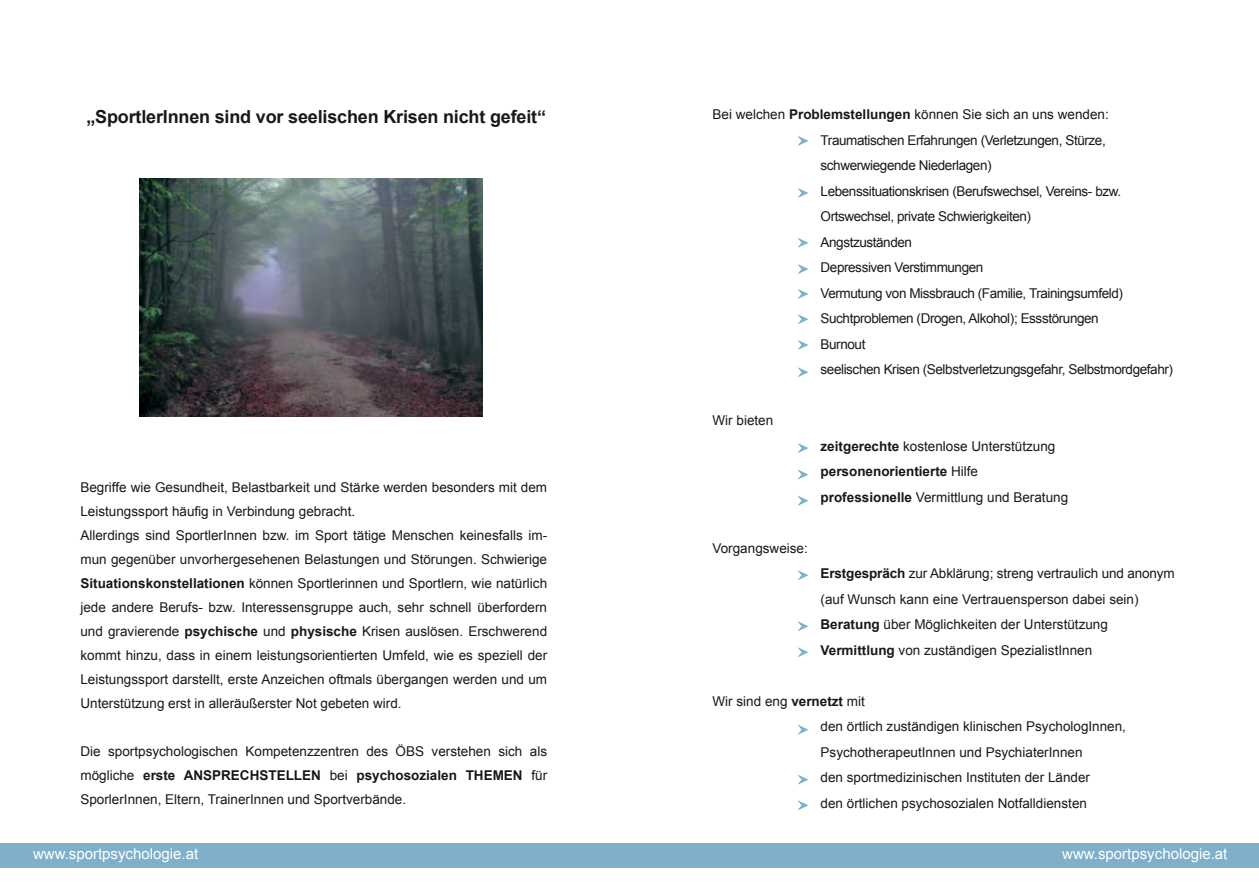
<style>
.page{position:relative;width:1259px;height:893px;background:#fff}
.page>*{position:absolute;margin:0;border:0;box-sizing:border-box;transform-origin:0 0}
.t1{font:700 18px "Arial";letter-spacing:-.01em;color:#1a171c}
.t2{font:16.5px "Arial";color:#fff}
.t3{font:15px "Arial";color:#fff}
.t4{font:13.5px/24px "Arial";color:#1a171c}
.t5{font:13.5px/25.5px "Arial";letter-spacing:-.03em;color:#1a171c}
.s1{font-weight:700}
</style>
<div class="page">
<img style="left:140px;top:178px;width:343px;height:238px">
<svg style="left:798px;top:136px;width:10px;height:10px"></svg>
<svg style="left:798px;top:314px;width:10px;height:10px"></svg>
<svg style="left:798px;top:289px;width:10px;height:10px"></svg>
<svg style="left:798px;top:264px;width:10px;height:10px"></svg>
<svg style="left:798px;top:238px;width:10px;height:10px"></svg>
<svg style="left:798px;top:443px;width:10px;height:10px"></svg>
<svg style="left:798px;top:188px;width:10px;height:10px"></svg>
<svg style="left:798px;top:367px;width:10px;height:10px"></svg>
<svg style="left:798px;top:470px;width:10px;height:9px"></svg>
<svg style="left:798px;top:340px;width:10px;height:10px"></svg>
<svg style="left:798px;top:496px;width:10px;height:10px"></svg>
<svg style="left:798px;top:647px;width:10px;height:10px"></svg>
<svg style="left:798px;top:621px;width:10px;height:10px"></svg>
<svg style="left:798px;top:570px;width:10px;height:10px"></svg>
<svg style="left:798px;top:725px;width:10px;height:9px"></svg>
<svg style="left:798px;top:775px;width:10px;height:9px"></svg>
<svg style="left:798px;top:800px;width:10px;height:10px"></svg>
<div style="left:0;top:843px;width:1259px;height:24px;background:#80b0c9"></div>
<h1 class="t1" style="left:86px;top:104px;width:461px">„SportlerInnen sind vor seelischen Krisen nicht gefeit“</h1>
<p class="t4" style="left:80px;top:476px;width:468px">Begriffe wie Gesundheit, Belastbarkeit und Stärke werden besonders mit dem Leistungssport häufig in Verbindung gebracht.<br>Allerdings sind SportlerInnen bzw. im Sport tätige Menschen keinesfalls im&shy;mun gegenüber unvorhergesehenen Belastungen und Störungen. Schwierige <span class="s1">Situationskonstellationen</span> können Sportlerinnen und Sportlern, wie natürlich jede andere Berufs- bzw. Interessensgruppe auch, sehr schnell überfordern und gravierende <span class="s1">psychische</span> und <span class="s1">physische</span> Krisen auslösen. Erschwerend kommt hinzu, dass in einem leistungsorientierten Umfeld, wie es speziell der Leistungssport darstellt, erste Anzeichen oftmals übergangen werden und um Unterstützung erst in alleräußerster Not gebeten wird.</p>
<p class="t4" style="left:80px;top:740px;width:468px;text-align:justify">Die sportpsychologischen Kompetenzzentren des ÖBS verstehen sich als mögliche <span class="s1">erste ANSPRECHSTELLEN</span> bei <span class="s1">psychosozialen THEMEN</span> für SporlerInnen, Eltern, TrainerInnen und Sportverbände.</p>
<p class="t5" style="left:820px;top:102px;width:354px;text-indent:-108px">Bei welchen <span class="s1">Problemstellungen</span> können Sie sich an uns wenden:<br>Traumatischen Erfahrungen (Verletzungen, Stürze, schwerwiegende Niederlagen)<br>Lebenssituationskrisen (Berufswechsel, Vereins- bzw.<br>Ortswechsel, private Schwierigkeiten)<br>Angstzuständen<br>Depressiven Verstimmungen<br>Vermutung von Missbrauch (Familie, Trainingsumfeld)<br>Suchtproblemen (Drogen, Alkohol); Essstörungen<br>Burnout<br>seelischen Krisen (Selbstverletzungsgefahr, Selbstmordgefahr)</p>
<p class="t4" style="left:712px;top:409px;width:62px">Wir bieten</p>
<p class="t4" style="left:820px;top:433px;width:249px;line-height:25.5px"><span class="s1">zeitgerechte</span> kostenlose Unterstützung <span class="s1">personenorientierte</span> Hilfe <span class="s1">professionelle</span> Vermittlung und Beratung</p>
<p class="t4" style="left:712px;top:536px;width:97px">Vorgangsweise:</p>
<p class="t4" style="left:820px;top:561px;width:356px;line-height:25.5px"><span class="s1">Erstgespräch</span> zur Abklärung; streng vertraulich und anonym (auf Wunsch kann eine Vertrauensperson dabei sein)<br><span class="s1">Beratung</span> über Möglichkeiten der Unterstützung <span class="s1">Vermittlung</span> von zuständigen SpezialistInnen</p>
<p class="t4" style="left:820px;top:688px;width:307px;line-height:25.5px;text-indent:-108px">Wir sind eng <span class="s1">vernetzt</span> mit<br>den örtlich zuständigen klinischen PsychologInnen, PsychotherapeutInnen und PsychiaterInnen<br>den sportmedizinischen Instituten der Länder<br>den örtlichen psychosozialen Notfalldiensten</p>
<p class="t3" style="left:33px;top:844px;width:167px">www.sportpsychologie.at</p>
<p class="t3" style="left:1062px;top:844px;width:167px">www.sportpsychologie.at</p>
<p class="t2" style="left:8px;top:844px;width:183px">www.sportpsychologie.at</p>
<p class="t2" style="left:12px;top:844px;width:183px">www.sportpsychologie.at</p>
<p class="t2" style="left:1065px;top:844px;width:183px">www.sportpsychologie.at</p>
<p class="t2" style="left:1062px;top:844px;width:183px">www.sportpsychologie.at</p>
</div>
